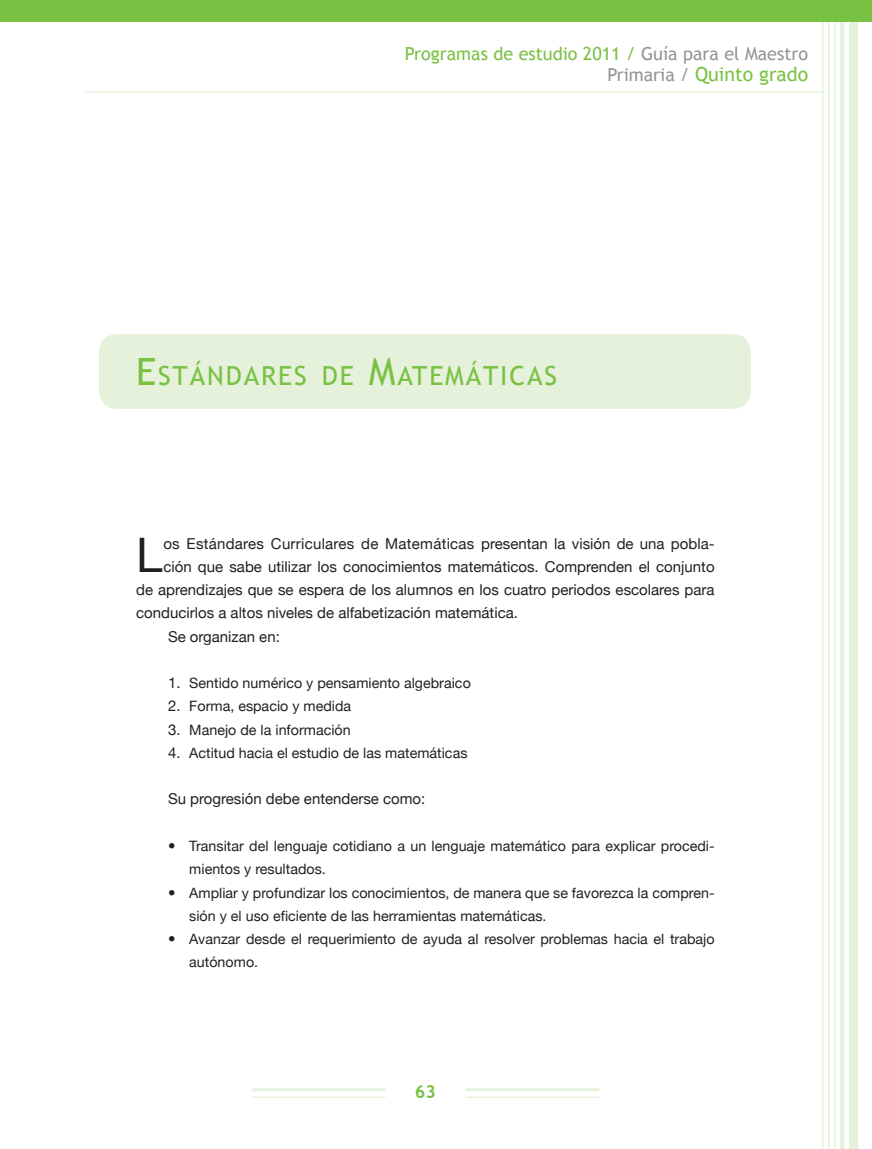
<style>
.page{position:relative;width:872px;height:1149px;background:#fff}
.page>*{position:absolute;margin:0;border:0;box-sizing:border-box;transform-origin:0 0}
._02_TEXTO_capitular{font:47.55px "Helvetica Neue";color:#231f20}
._01_TITULO{font:26.25px "Trebuchet MS";letter-spacing:.07em;color:#79c142}
.t1{font:19.5px "Trebuchet MS";color:#79c142}
.t2{font:18px "Trebuchet MS";color:#79c142}
.t3{font:700 18px "Trebuchet MS";color:#79c142}
._02_TEXTO_capitular-2{font:15px "Helvetica Neue";color:#231f20}
._02_TEXTO_capitular-3{font:15px "Helvetica Neue";letter-spacing:.02em;color:#231f20}
._02_TEXTO_cuerpo_con{font:15px "Helvetica Neue";color:#231f20}
.t4{font:14.25px/23.2px "Helvetica Neue";color:#231f20}
.s1{color:#939598}
.s2{font-size:18px;color:#939598}
.s3{font-size:37.5px}
.s4{font-size:15px}
</style>
<div class="page">
<div style="left:849px;top:0;width:9px;height:1148px;background:#e4f2d9"></div>
<hr style="left:840px;top:0;width:4px;height:1148px;background:#e4f2d9">
<hr style="left:834px;top:0;width:1px;height:1148px;background:#79c142">
<hr style="left:828px;top:0;width:1px;height:1148px;background:#79c142">
<hr style="left:822px;top:0;width:1px;height:1148px;background:#79c142">
<div style="left:0;top:0;width:872px;height:22px;background:#79c142"></div>
<hr style="left:85px;top:91px;width:738px;height:1px;background:#79c142">
<hr style="left:465px;top:1087px;width:134px;height:3px;background:#e1efd4">
<hr style="left:251px;top:1087px;width:134px;height:3px;background:#e1efd4">
<hr style="left:465px;top:1096px;width:134px;height:1px;background:#e1efd4">
<hr style="left:251px;top:1096px;width:134px;height:1px;background:#e1efd4">
<div style="left:99px;top:334px;width:651px;height:75px;background:#e5f1da;border-radius:18px"></div>
<p class="t2" style="left:405px;top:43px;width:405px">Programas de estudio 2011 / <span class="s1">Guía para el Maestro</span></p>
<h3 class="t1" style="left:607px;top:62px;width:202px"><span class="s2">Primaria /</span> Quinto grado</h3>
<p class="_01_TITULO" style="left:136px;top:360px;width:422px"><span class="s3">E</span>STÁNDARES DE <span class="s3">M</span>ATEMÁTICAS</p>
<p class="_02_TEXTO_capitular" style="left:136px;top:526px;width:28px">L</p>
<p class="_02_TEXTO_capitular-3" style="left:163px;top:534px;width:552px">os Estándares Curriculares de Matemáticas presentan la visión de una pobla-</p>
<p class="_02_TEXTO_capitular-2" style="left:163px;top:557px;width:552px">ción que sabe utilizar los conocimientos matemáticos. Comprenden el conjunto</p>
<p class="_02_TEXTO_capitular-2" style="left:136px;top:580px;width:580px">de aprendizajes que se espera de los alumnos en los cuatro periodos escolares para</p>
<p class="_02_TEXTO_capitular-2" style="left:136px;top:604px;width:383px">conducirlos a altos niveles de alfabetización matemática.</p>
<p class="_02_TEXTO_cuerpo_con" style="left:168px;top:627px;width:113px">Se organizan en:</p>
<p class="t4" style="left:168px;top:671px;width:304px"><span class="s4">1.</span> Sentido numérico y pensamiento algebraico</p>
<p class="t4" style="left:168px;top:694px;width:185px"><span class="s4">2.</span> Forma, espacio y medida</p>
<p class="t4" style="left:168px;top:717px;width:184px"><span class="s4">3.</span> Manejo de la información</p>
<p class="t4" style="left:168px;top:740px;width:301px"><span class="s4">4.</span> Actitud hacia el estudio de las matemáticas</p>
<p class="_02_TEXTO_cuerpo_con" style="left:168px;top:790px;width:259px">Su progresión debe entenderse como:</p>
<p class="t4" style="left:189px;top:833px;width:527px;text-indent:-21px"><span class="s4">•</span> Transitar del lenguaje cotidiano a un lenguaje matemático para explicar procedi&shy;mientos y resultados.</p>
<p class="t4" style="left:189px;top:880px;width:527px;text-indent:-21px"><span class="s4">•</span> Ampliar y profundizar los conocimientos, de manera que se favorezca la compren&shy;sión y el uso eficiente de las herramientas matemáticas.</p>
<p class="t4" style="left:189px;top:926px;width:527px;text-indent:-21px"><span class="s4">•</span> Avanzar desde el requerimiento de ayuda al resolver problemas hacia el trabajo autónomo.</p>
<p class="t3" style="left:415px;top:1080px;width:23px">63</p>
</div>
